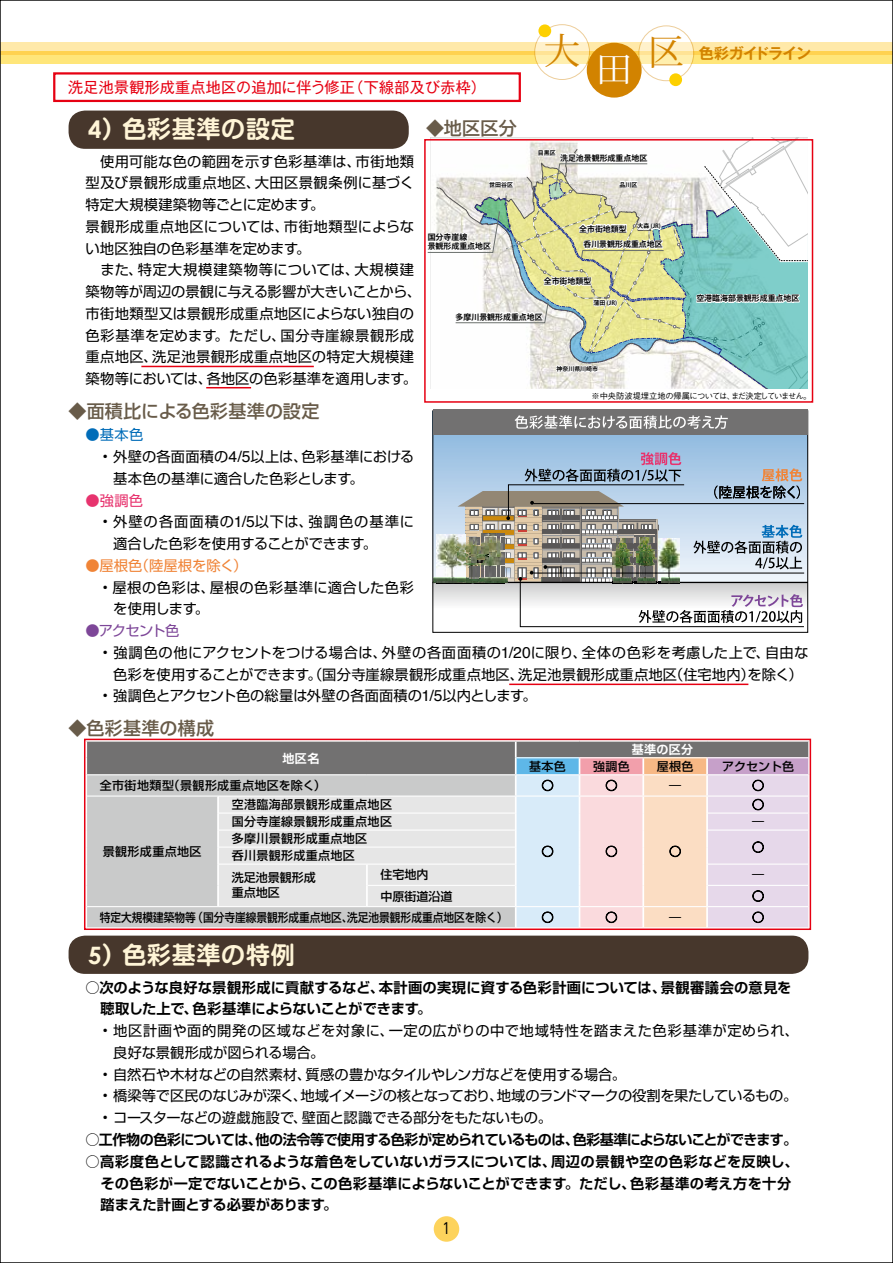
<style>
.page{position:relative;width:893px;height:1263px;background:#fff}
.page>*{position:absolute;margin:0;border:0;box-sizing:border-box;transform-origin:0 0}
.t1{font:36px "Koz Min Pro";color:#d28300}
.t2{font:36px "Koz Min Pro";color:#fff}
.t3{font:700 24px "Shin M Go Pro De";letter-spacing:.03em;color:#fff5d7}
.t4{font:500 18px "Shin Go Pro";letter-spacing:.01em;color:#685b49}
.t5{font:15px "Gothic MB101 Pro";letter-spacing:.02em;color:#e60012}
.t6{font:700 15px "Gothic MB101 Pro De";letter-spacing:-.035em;color:#d28300}
.t7{font:15px "UD Shin Go Pro";color:#000;scale:.8 1}
.t8{font:14.25px/21.8px "Shin Go Pro";letter-spacing:.01em;color:#000}
.t9{font:700 14.25px/21.8px "Shin Go Pro De";letter-spacing:-.005em;color:#000}
.t10{font:14.25px/21.8px "Shin Go Pro";letter-spacing:.03em;color:#000}
.t11{font:700 14.25px "Shin Go Pro De";letter-spacing:-.03em;color:#000}
.t12{font:14.25px "Shin Go Pro";letter-spacing:-.03em;color:#000}
.t13{font:14.25px "Shin Go Pro";letter-spacing:-.015em;color:#000}
.t14{font:14.25px "Shin Go Pro";letter-spacing:-.02em;color:#000}
.t15{font:14.25px "Shin Go Pro";color:#f08437}
.t16{font:14.25px "Shin Go Pro";letter-spacing:-.04em;color:#7d4698}
.t17{font:14.25px "Shin Go Pro";color:#006cb8}
.t18{font:14.25px "Shin Go Pro";color:#e7336e}
.t19{font:500 12px/22.2px "Shin Go Pro";letter-spacing:.03em;color:#000}
.t20{font:500 12px "Shin Go Pro";color:#000;scale:.89 1}
.t21{font:700 12px "Shin Go Pro De";letter-spacing:.03em;color:#fff}
.t22{font:700 12px "Shin Go Pro De";color:#000}
.t23{font:500 8.25px "Gothic BBB Pro";letter-spacing:-.06em;color:#000}
.t24{font:700 7.95px/9.3px "Koz Go Pro";color:#000}
.t25{font:700 6px "Koz Go Pro";color:#000}
.s1{font-family:"Century Gothic"}
.s2{font-family:"Helvetica";font-size:15.75px}
</style>
<div class="page">
<div style="left:69px;top:111px;width:340px;height:38px;background:#47372c;border-radius:16px"></div>
<div style="left:69px;top:936px;width:739px;height:38px;background:#47372c;border-radius:16px"></div>
<div style="left:433px;top:409px;width:375px;height:25px;background:#727171"></div>
<svg style="left:515px;top:415px;width:213px;height:14px"></svg>
<svg style="left:433px;top:452px;width:375px;height:175px;background:#b1b9be"></svg>
<hr style="left:533px;top:503px;width:271px;height:1px;background:#000">
<svg style="left:427px;top:137px;width:381px;height:251px"></svg>
<svg style="left:87px;top:742px;width:721px;height:185px;background:#d0cacc"></svg>
<div style="left:0;top:51px;width:893px;height:13px;background:#ffe67a"></div>
<svg style="left:2px;top:43px;width:889px;height:12px;background:#fee18b"></svg>
<svg style="left:535px;top:25px;width:54px;height:55px"></svg>
<div style="left:534px;top:24px;width:56px;height:56px;border:1px solid #d28300;border-radius:50%"></div>
<div style="left:538px;top:24px;width:13px;height:13px;background:#fdd000;border-radius:50%"></div>
<div style="left:587px;top:43px;width:55px;height:55px;background:#d28300;border-radius:50%"></div>
<svg style="left:639px;top:26px;width:55px;height:55px"></svg>
<div style="left:639px;top:26px;width:55px;height:55px;border:1px solid #d28300;border-radius:50%"></div>
<div style="left:669px;top:73px;width:13px;height:13px;background:#fdd000;border-radius:50%"></div>
<div style="left:434px;top:1216px;width:25px;height:26px;background:#fdd35c;border-radius:50%"></div>
<div style="left:53px;top:72px;width:468px;height:30px;border:2px solid #e60012"></div>
<div style="left:424px;top:139px;width:389px;height:264px;border:2px solid #e60012"></div>
<div style="left:84px;top:739px;width:727px;height:191px;border:2px solid #e60012"></div>
<hr style="left:509px;top:684px;width:239px;height:1px;background:#e60012">
<hr style="left:141px;top:366px;width:173px;height:1px;background:#e60012">
<hr style="left:206px;top:387px;width:45px;height:1px;background:#e60012">
<p class="t5" style="left:68px;top:75px;width:419px">洗足池景観形成重点地区の追加に伴う修正（下線部及び赤枠）</p>
<h1 class="t1" style="left:544px;top:25px;width:37px">大</h1>
<h1 class="t2" style="left:596px;top:43px;width:37px">田</h1>
<h1 class="t1" style="left:648px;top:27px;width:37px">区</h1>
<p class="t6" style="left:699px;top:41px;width:114px">色彩ガイドライン</p>
<h2 class="t3" style="left:88px;top:110px;width:208px"><span class="s1">4</span>）色彩基準の設定</h2>
<p class="t8" style="left:86px;top:149px;width:337px">　使用可能な色の範囲を示す色彩基準は、市街地類型及び景観形成重点地区、大田区景観条例に基づく特定大規模建築物等ごとに定めます。<br>景観形成重点地区については、市街地類型によらない地区独自の色彩基準を定めます。<br>　また、特定大規模建築物等については、大規模建築物等が周辺の景観に与える影響が大きいことから、市街地類型又は景観形成重点地区によらない独自の色彩基準を定めます。ただし、国分寺崖線景観形成重点地区、洗足池景観形成重点地区の特定大規模建築物等においては、各地区の色彩基準を適用します。</p>
<p class="t4" style="left:69px;top:396px;width:253px">◆面積比による色彩基準の設定</p>
<p class="t17" style="left:86px;top:423px;width:59px">●基本色</p>
<p class="t8" style="left:113px;top:444px;width:302px;text-indent:-11px"><span class="s2">•</span> 外壁の各面面積の<span class="s2">4/5</span>以上は、色彩基準における基本色の基準に適合した色彩とします。</p>
<p class="t18" style="left:86px;top:488px;width:59px">●強調色</p>
<p class="t8" style="left:113px;top:509px;width:302px;text-indent:-11px"><span class="s2">•</span> 外壁の各面面積の<span class="s2">1/5</span>以下は、強調色の基準に適合した色彩を使用することができます。</p>
<p class="t15" style="left:86px;top:554px;width:163px">●屋根色（陸屋根を除く）</p>
<p class="t10" style="left:113px;top:575px;width:302px;text-indent:-11px"><span class="s2">•</span> 屋根の色彩は、屋根の色彩基準に適合した色彩を使用します。</p>
<p class="t16" style="left:86px;top:619px;width:95px">●アクセント色</p>
<p class="t8" style="left:103px;top:640px;width:707px;text-align:center"><span class="s2">•</span> 強調色の他にアクセントをつける場合は、外壁の各面面積の<span class="s2">1/20</span>に限り、全体の色彩を考慮した上で、自由な色彩を使用することができます。（国分寺崖線景観形成重点地区、洗足池景観形成重点地区（住宅地内）を除く）</p>
<p class="t8" style="left:103px;top:683px;width:436px"><span class="s2">•</span> 強調色とアクセント色の総量は外壁の各面面積の<span class="s2">1/5</span>以内とします。</p>
<p class="t4" style="left:69px;top:713px;width:147px">◆色彩基準の構成</p>
<p class="t4" style="left:426px;top:113px;width:92px">◆地区区分</p>
<p class="t25" style="left:538px;top:149px;width:19px">目黒区</p>
<p class="t24" style="left:560px;top:154px;width:89px">洗足池景観形成重点地区</p>
<p class="t25" style="left:489px;top:180px;width:25px">世田谷区</p>
<p class="t25" style="left:619px;top:180px;width:19px">品川区</p>
<p class="t25" style="left:637px;top:222px;width:25px">大森 (JR)</p>
<p class="t24" style="left:579px;top:224px;width:49px">全市街地類型</p>
<p class="t24" style="left:428px;top:233px;width:65px">国分寺崖線<br>景観形成重点地区</p>
<p class="t24" style="left:583px;top:240px;width:81px">呑川景観形成重点地区</p>
<p class="t24" style="left:544px;top:277px;width:49px">全市街地類型</p>
<p class="t24" style="left:696px;top:294px;width:104px">空港臨海部景観形成重点地区</p>
<p class="t25" style="left:594px;top:299px;width:25px">蒲田 (JR)</p>
<p class="t24" style="left:456px;top:312px;width:89px">多摩川景観形成重点地区</p>
<p class="t25" style="left:556px;top:365px;width:43px">神奈川県川崎市</p>
<p class="t23" style="left:591px;top:389px;width:221px">※中央防波堤埋立地の帰属については、まだ決定していません。</p>
<p class="t21" style="left:283px;top:748px;width:38px">地区名</p>
<p class="t21" style="left:632px;top:740px;width:63px">基準の区分</p>
<p class="t19" style="left:529px;top:754px;width:38px">基本色</p>
<p class="t19" style="left:593px;top:754px;width:38px">強調色</p>
<p class="t19" style="left:657px;top:754px;width:38px">屋根色</p>
<p class="t19" style="left:722px;top:754px;width:73px">アクセント色</p>
<p class="t19" style="left:100px;top:773px;width:227px">全市街地類型（景観形成重点地区を除く）</p>
<p class="t22" style="left:542px;top:775px;width:13px">○</p>
<p class="t19" style="left:669px;top:773px;width:13px">―</p>
<p class="t19" style="left:232px;top:792px;width:162px">空港臨海部景観形成重点地区</p>
<p class="t19" style="left:232px;top:809px;width:162px">国分寺崖線景観形成重点地区</p>
<p class="t19" style="left:752px;top:809px;width:13px">―</p>
<p class="t19" style="left:232px;top:826px;width:137px">多摩川景観形成重点地区</p>
<p class="t22" style="left:752px;top:837px;width:13px">○</p>
<p class="t19" style="left:232px;top:843px;width:125px">呑川景観形成重点地区洗足池景観形成</p>
<p class="t19" style="left:232px;top:880px;width:49px">重点地区</p>
<p class="t19" style="left:103px;top:839px;width:100px">景観形成重点地区</p>
<p class="t22" style="left:542px;top:841px;width:13px">○</p>
<p class="t22" style="left:669px;top:841px;width:13px">○</p>
<p class="t19" style="left:380px;top:862px;width:49px">住宅地内</p>
<p class="t19" style="left:752px;top:862px;width:13px">―</p>
<p class="t19" style="left:380px;top:883px;width:73px">中原街道沿道</p>
<p class="t22" style="left:752px;top:886px;width:13px">○</p>
<p class="t20" style="left:100px;top:907px;width:459px">特定大規模建築物等（国分寺崖線景観形成重点地区、洗足池景観形成重点地区を除く）</p>
<p class="t22" style="left:542px;top:907px;width:13px">○</p>
<p class="t19" style="left:669px;top:905px;width:13px">―</p>
<h2 class="t3" style="left:88px;top:935px;width:208px"><span class="s1">5</span>）色彩基準の特例</h2>
<p class="t9" style="left:100px;top:975px;width:692px;text-indent:-15px">○次のような良好な景観形成に貢献するなど、本計画の実現に資する色彩計画については、景観審議会の意見を聴取した上で、色彩基準によらないことができます。</p>
<p class="t10" style="left:113px;top:1018px;width:687px;text-indent:-11px"><span class="s2">•</span> 地区計画や面的開発の区域などを対象に、一定の広がりの中で地域特性を踏まえた色彩基準が定められ、良好な景観形成が図られる場合。</p>
<p class="t13" style="left:103px;top:1062px;width:525px"><span class="s2">•</span> 自然石や木材などの自然素材、質感の豊かなタイルやレンガなどを使用する場合。</p>
<p class="t12" style="left:103px;top:1084px;width:696px"><span class="s2">•</span> 橋梁等で区民のなじみが深く、地域イメージの核となっており、地域のランドマークの役割を果たしているもの。</p>
<p class="t14" style="left:103px;top:1106px;width:451px"><span class="s2">•</span> コースターなどの遊戯施設で、壁面と認識できる部分をもたないもの。</p>
<p class="t11" style="left:86px;top:1128px;width:713px">○工作物の色彩については、他の法令等で使用する色彩が定められているものは、色彩基準によらないことができます。</p>
<p class="t9" style="left:100px;top:1149px;width:700px;text-indent:-15px">○高彩度色として認識されるような着色をしていないガラスについては、周辺の景観や空の色彩などを反映し、その色彩が一定でないことから、この色彩基準によらないことができます。ただし、色彩基準の考え方を十分踏まえた計画とする必要があります。</p>
<p class="t7" style="left:442px;top:1216px;width:11px">1</p>
</div>
